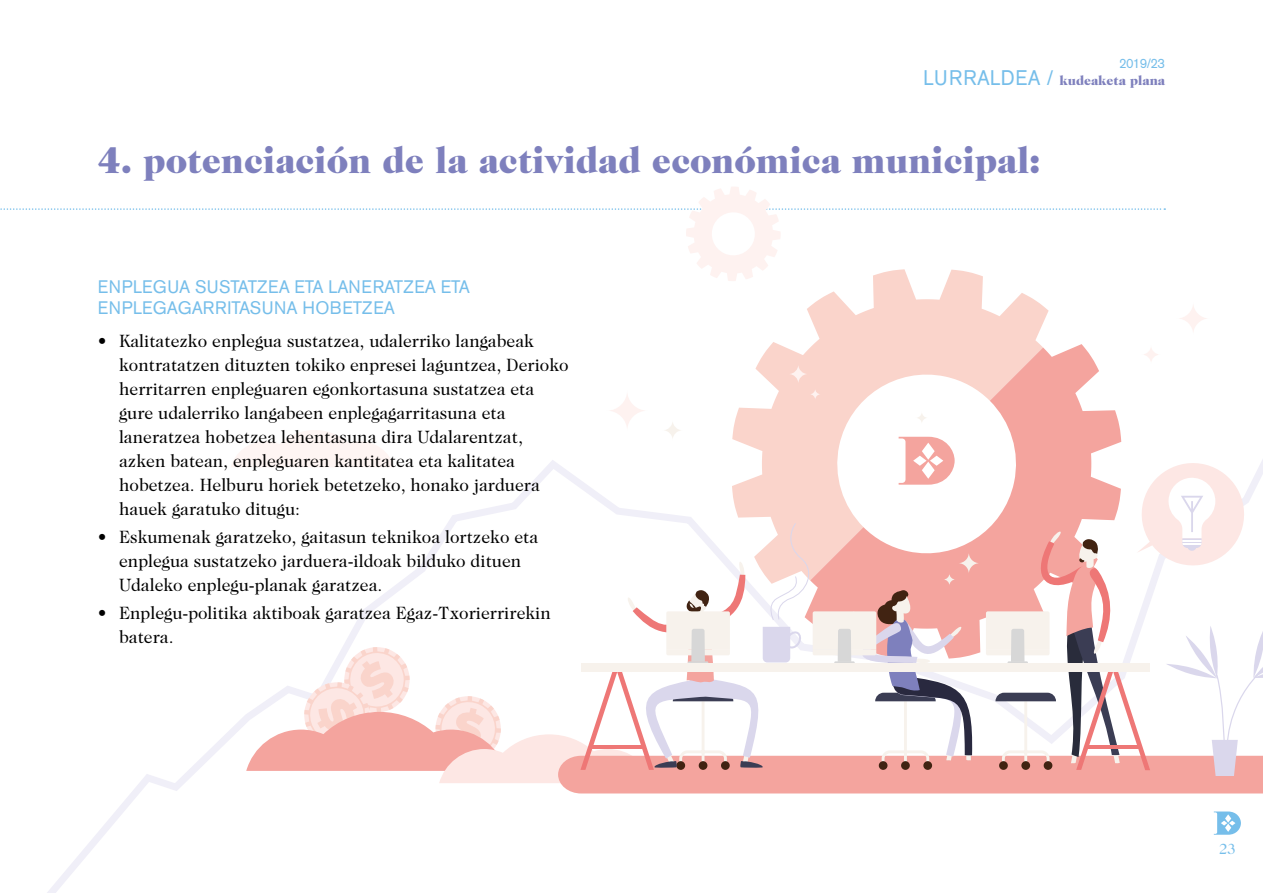
<style>
.page{position:relative;width:1263px;height:893px;background:#fff}
.page>*{position:absolute;margin:0;border:0;box-sizing:border-box;transform-origin:0 0}
.t1{font:900 37.5px "Caslon 224 Std";color:#7e80bd}
.t2{font:21px "Akzidenz Grotesk Pro";letter-spacing:.02em;color:#76beea;scale:.94 1}
.t3{font:18px/24px "Caslon 224 Std";color:#000}
.t4{font:18px/21.6px "Akzidenz Grotesk Pro";color:#76beea;scale:.96 1}
.t5{font:15px "Caslon 224 Std";color:#76beea}
.t6{font:900 13.5px "Caslon 224 Std";color:#7e80bd}
.t7{font:13.5px "Akzidenz Grotesk Pro";letter-spacing:-.04em;color:#76beea;scale:.96 1}
</style>
<div class="page">
<svg style="left:733px;top:281px;width:315px;height:149px;fill:#fad4cb"></svg>
<svg style="left:805px;top:344px;width:315px;height:86px"></svg>
<svg style="left:0;top:187px;width:1165px;height:94px"></svg>
<svg style="left:1142px;top:345px;width:18px;height:19px"></svg>
<div style="left:1177px;top:302px;width:32px;height:33px;background:linear-gradient(to right,#fffbfb,#fffcfb);border-radius:50%"></div>
<svg style="left:810px;top:389px;width:11px;height:11px"></svg>
<svg style="left:789px;top:364px;width:19px;height:20px"></svg>
<svg style="left:663px;top:420px;width:20px;height:20px"></svg>
<div style="left:607px;top:390px;width:40px;height:41px;background:linear-gradient(to right,#fffbfb,#fffcfb);border-radius:50%"></div>
<svg style="left:916px;top:412px;width:12px;height:12px"></svg>
<svg style="left:231px;top:430px;width:1032px;height:363px"></svg>
<svg style="left:1214px;top:811px;width:27px;height:24px"></svg>
<p class="t7" style="left:1119px;top:55px;width:49px">2019/23</p>
<p class="t2" style="left:923px;top:64px;width:140px">LURRALDEA /</p>
<p class="t6" style="left:1059px;top:73px;width:107px">kudeaketa plana</p>
<h1 class="t1" style="left:98px;top:139px;width:944px">4. potenciación de la actividad económica municipal:</h1>
<p class="t4" style="left:98px;top:276px;width:389px">ENPLEGUA SUSTATZEA ETA LANERATZEA ETA<br>ENPLEGAGARRITASUNA HOBETZEA</p>
<p class="t3" style="left:119px;top:329px;width:451px;text-indent:-21px">• Kalitatezko enplegua sustatzea, udalerriko langabeak kontratatzen dituzten tokiko enpresei laguntzea, Derioko herritarren enpleguaren egonkortasuna sustatzea eta gure udalerriko langabeen enplegagarritasuna eta laneratzea hobetzea lehentasuna dira Udalarentzat, azken batean, enpleguaren kantitatea eta kalitatea hobetzea. Helburu horiek betetzeko, honako jarduera hauek garatuko ditugu:</p>
<p class="t3" style="left:119px;top:525px;width:421px;text-indent:-21px">• Eskumenak garatzeko, gaitasun teknikoa lortzeko eta enplegua sustatzeko jarduera-ildoak bilduko dituen<br>Udaleko enplegu-planak garatzea.</p>
<p class="t3" style="left:119px;top:601px;width:433px;text-indent:-21px">• Enplegu-politika aktiboak garatzea Egaz-Txorierrirekin batera.</p>
<p class="t5" style="left:1219px;top:840px;width:18px">23</p>
</div>
